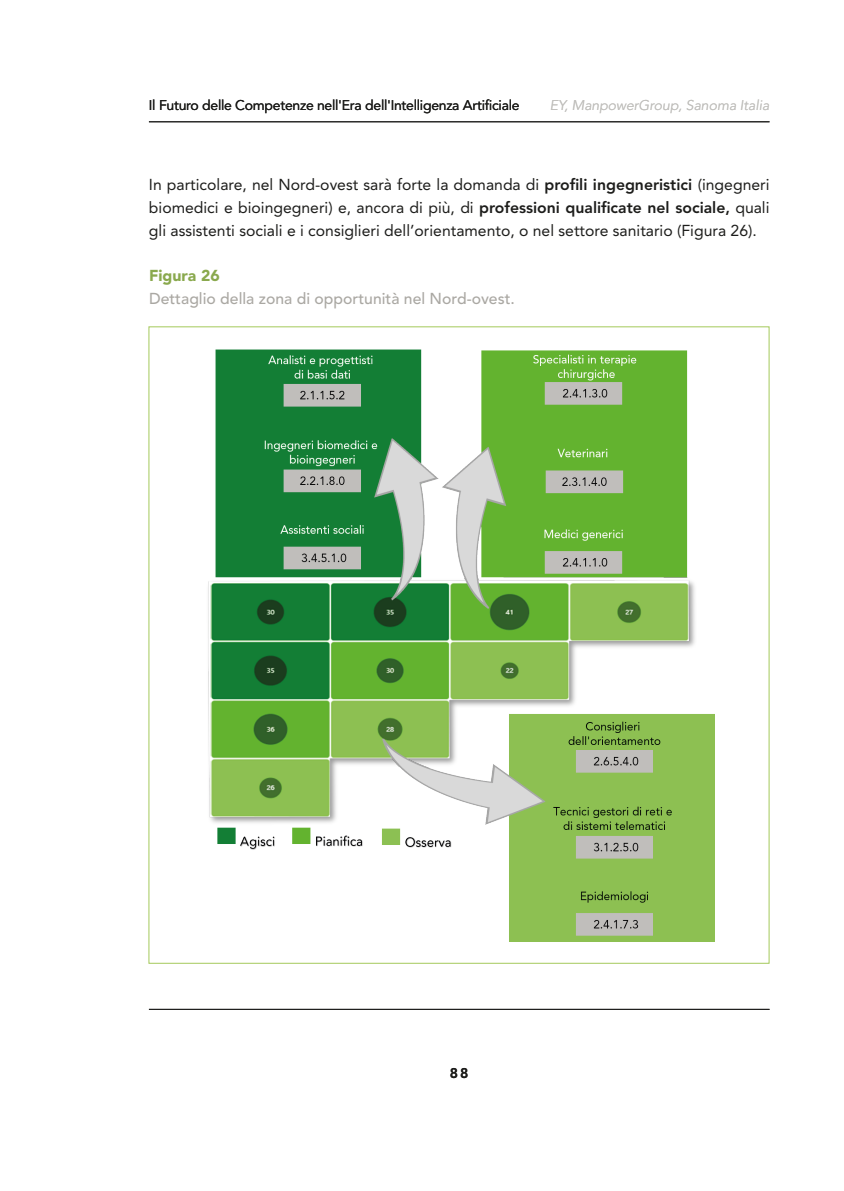
<style>
.page{position:relative;width:844px;height:1191px;background:#fff}
.page>*{position:absolute;margin:0;border:0;box-sizing:border-box;transform-origin:0 0}
.testo{font:15.75px/22.8px "Avenir LT Std";color:#1d1d1b;text-align:justify}
.t1{font:500 15.75px "Avenir LT Std";color:#aaa8a3}
.t2{font:900 15.75px "Avenir LT Std";color:#8aa94e}
.t3{font:14px "Avenir LT Std";letter-spacing:-.02em;color:#1d1d1b}
.t4{font:italic 300 14px "Avenir LT Std";color:#c1c0bd}
.t5{font:800 14px "Avenir LT Std";color:#1d1d1b}
.s1{font-weight:800}
</style>
<div class="page">
<hr style="left:149px;top:121px;width:620px;height:1px;background:#1d1d1b">
<hr style="left:149px;top:1009px;width:620px;height:1px;background:#1d1d1b">
<img style="left:208px;top:349px;width:506px;height:592px">
<p class="t3" style="left:149px;top:97px;width:372px">Il Futuro delle Competenze nell'Era dell'Intelligenza Artificiale</p>
<p class="t4" style="left:550px;top:97px;width:221px">EY, ManpowerGroup, Sanoma Italia</p>
<p class="testo" style="left:149px;top:173px;width:622px">In particolare, nel Nord-ovest sarà forte la domanda di <span class="s1">profili ingegneristici</span> (ingegneri biomedici e bioingegneri) e, ancora di più, di <span class="s1">professioni qualificate nel sociale,</span> quali gli assistenti sociali e i consiglieri dell’orientamento, o nel settore sanitario (Figura 26).</p>
<p class="t2" style="left:149px;top:266px;width:72px">Figura 26</p>
<p class="t1" style="left:149px;top:289px;width:367px">Dettaglio della zona di opportunità nel Nord-ovest.</p>
<p class="t5" style="left:450px;top:1064px;width:20px">88</p>
</div>
